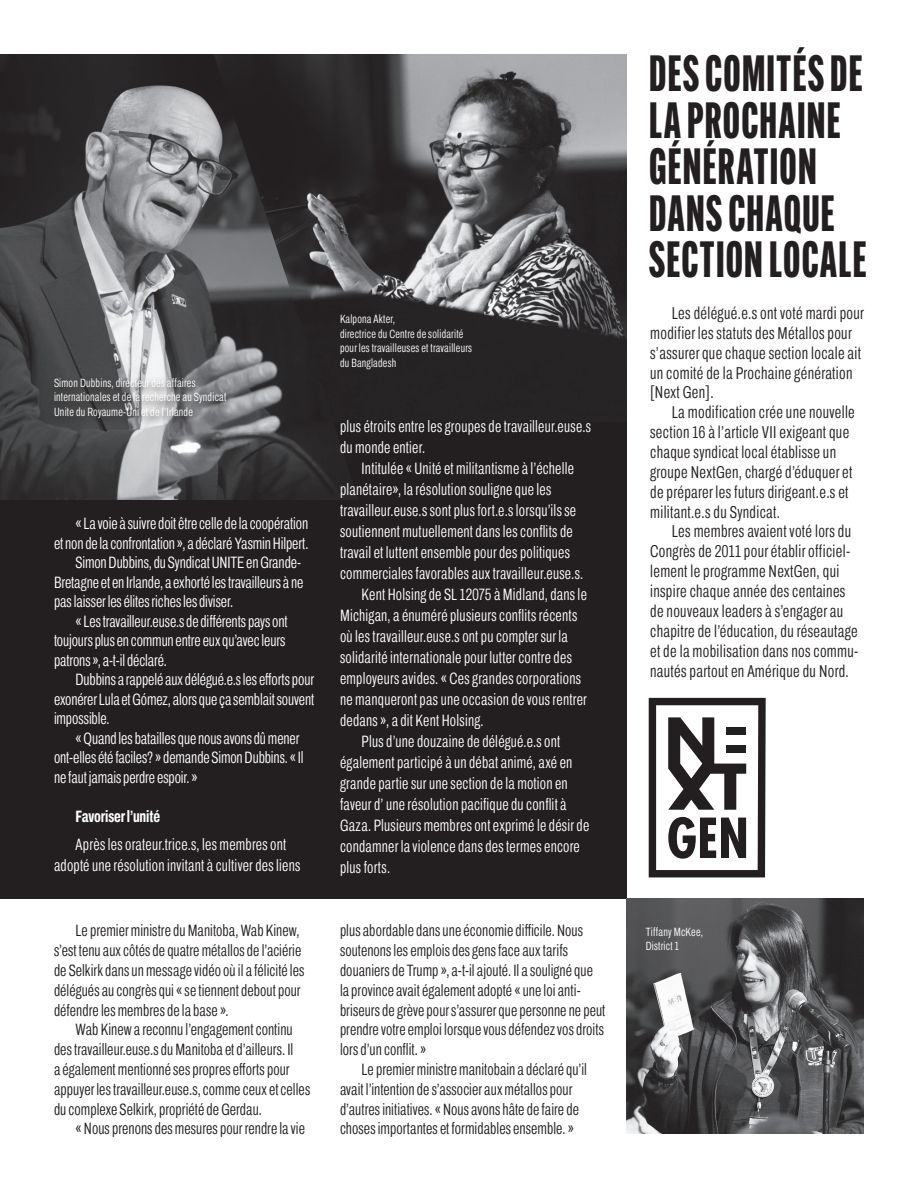
<style>
.page{position:relative;width:918px;height:1188px;background:#fff}
.page>*{position:absolute;margin:0;border:0;box-sizing:border-box;transform-origin:0 0}
.t1{font:800 49.8px/46.5px "Alternate Gothic Comp ATF";letter-spacing:.03em;color:#231f20;scale:.95 1}
.t2{font:300 extra-condensed 17.25px/19.8px "Archivo";letter-spacing:.02em;color:#231f20}
.t3{font:300 extra-condensed 16.5px/21px "Archivo";letter-spacing:.015em;color:#fff;text-align:center}
.t4{font:300 extra-condensed 16.5px/19.8px "Archivo";letter-spacing:.005em;color:#231f20}
.t5{font:300 extra-condensed 16.5px "Archivo";letter-spacing:-.005em;color:#fff}
.t6{font:700 extra-condensed 16.5px "Archivo";letter-spacing:-.005em;color:#fff}
.t7{font:300 extra-condensed 12px/14.4px "Archivo";letter-spacing:.02em;color:#fff}
</style>
<div class="page">
<div style="left:27px;top:54px;width:599px;height:519px;background:#231f20"></div>
<img style="left:369px;top:54px;width:257px;height:285px">
<img style="left:0;top:54px;width:369px;height:446px">
<div style="left:0;top:500px;width:626px;height:399px;background:#231f20"></div>
<div style="left:47px;top:375px;width:186px;height:53px;background:#231f20;opacity:.8"></div>
<img style="left:626px;top:899px;width:238px;height:235px">
<svg style="left:649px;top:698px;width:117px;height:179px"></svg>
<p class="t7" style="left:54px;top:376px;width:174px">Simon Dubbins, directeur des affaires internationales et de la recherche au Syndicat<br>Unite du Royaume-Uni et de l’Irlande</p>
<p class="t5" style="left:76px;top:512px;width:234px">« La voie à suivre doit être celle de la coopération</p>
<p class="t5" style="left:54px;top:531px;width:256px">et non de la confrontation », a déclaré Yasmin Hilpert.</p>
<p class="t5" style="left:76px;top:551px;width:227px">Simon Dubbins, du Syndicat UNITE en Grande-</p>
<p class="t5" style="left:54px;top:570px;width:251px">Bretagne et en Irlande, a exhorté les travailleurs à ne</p>
<p class="t5" style="left:54px;top:590px;width:181px">pas laisser les élites riches les diviser.</p>
<p class="t5" style="left:76px;top:609px;width:214px">« Les travailleur.euse.s de différents pays ont</p>
<p class="t5" style="left:54px;top:629px;width:233px">toujours plus en commun entre eux qu’avec leurs</p>
<p class="t5" style="left:54px;top:648px;width:114px">patrons », a-t-il déclaré.</p>
<p class="t5" style="left:76px;top:668px;width:240px">Dubbins a rappelé aux délégué.e.s les efforts pour</p>
<p class="t5" style="left:54px;top:687px;width:262px">exonérer Lula et Gómez, alors que ça semblait souvent</p>
<p class="t5" style="left:54px;top:707px;width:57px">impossible.</p>
<p class="t5" style="left:76px;top:726px;width:225px">« Quand les batailles que nous avons dû mener</p>
<p class="t5" style="left:54px;top:746px;width:251px">ont-elles été faciles? » demande Simon Dubbins. « Il</p>
<p class="t5" style="left:54px;top:765px;width:145px">ne faut jamais perdre espoir. »</p>
<p class="t6" style="left:76px;top:804px;width:86px">Favoriser l’unité</p>
<p class="t3" style="left:54px;top:833px;width:248px">Après les orateur.trice.s, les membres ont adopté une résolution invitant à cultiver des liens</p>
<p class="t4" style="left:54px;top:921px;width:252px;text-indent:22px">Le premier ministre du Manitoba, Wab Kinew, s’est tenu aux côtés de quatre métallos de l’aciérie de Selkirk dans un message vidéo où il a félicité les délégués au congrès qui « se tiennent debout pour défendre les membres de la base ».</p>
<p class="t4" style="left:54px;top:1020px;width:258px;text-indent:22px">Wab Kinew a reconnu l’engagement continu des travailleur.euse.s du Manitoba et d’ailleurs. Il<br>a également mentionné ses propres efforts pour appuyer les travailleur.euse.s, comme ceux et celles du complexe Selkirk, propriété de Gerdau.</p>
<p class="t4" style="left:76px;top:1119px;width:231px">« Nous prenons des mesures pour rendre la vie</p>
<p class="t7" style="left:340px;top:312px;width:134px">Kalpona Akter,<br>directrice du Centre de solidarité pour les travailleuses et travailleurs du Bangladesh</p>
<p class="t3" style="left:340px;top:416px;width:253px;text-align:left">plus étroits entre les groupes de travailleur.euse.s du monde entier.</p>
<p class="t3" style="left:362px;top:458px;width:214px">Intitulée « Unité et militantisme à l’échelle</p>
<p class="t3" style="left:340px;top:479px;width:213px">planétaire», la résolution souligne que les</p>
<p class="t3" style="left:340px;top:500px;width:238px">travailleur.euse.s sont plus fort.e.s lorsqu’ils se</p>
<p class="t3" style="left:340px;top:521px;width:234px">soutiennent mutuellement dans les conflits de</p>
<p class="t3" style="left:340px;top:542px;width:232px">travail et luttent ensemble pour des politiques</p>
<p class="t3" style="left:340px;top:563px;width:245px">commerciales favorables aux travailleur.euse.s.</p>
<p class="t3" style="left:362px;top:584px;width:227px">Kent Holsing de SL 12075 à Midland, dans le</p>
<p class="t3" style="left:340px;top:605px;width:239px">Michigan, a énuméré plusieurs conflits récents</p>
<p class="t3" style="left:340px;top:626px;width:229px">où les travailleur.euse.s ont pu compter sur la</p>
<p class="t3" style="left:340px;top:647px;width:233px">solidarité internationale pour lutter contre des</p>
<p class="t3" style="left:340px;top:668px;width:243px">employeurs avides. « Ces grandes corporations</p>
<p class="t3" style="left:340px;top:689px;width:248px">ne manqueront pas une occasion de vous rentrer</p>
<p class="t3" style="left:340px;top:710px;width:145px">dedans », a dit Kent Holsing.</p>
<p class="t3" style="left:362px;top:731px;width:200px">Plus d’une douzaine de délégué.e.s ont</p>
<p class="t3" style="left:340px;top:752px;width:234px">également participé à un débat animé, axé en</p>
<p class="t3" style="left:340px;top:773px;width:229px">grande partie sur une section de la motion en</p>
<p class="t3" style="left:340px;top:794px;width:228px">faveur d’ une résolution pacifique du conflit à</p>
<p class="t3" style="left:340px;top:815px;width:251px">Gaza. Plusieurs membres ont exprimé le désir de</p>
<p class="t3" style="left:340px;top:836px;width:241px">condamner la violence dans des termes encore</p>
<p class="t3" style="left:340px;top:857px;width:52px">plus forts.</p>
<p class="t4" style="left:340px;top:921px;width:267px">plus abordable dans une économie difficile. Nous soutenons les emplois des gens face aux tarifs douaniers de Trump », a-t-il ajouté. Il a souligné que la province avait également adopté « une loi anti&shy;briseurs de grève pour s’assurer que personne ne peut prendre votre emploi lorsque vous défendez vos droits lors d’un conflit. »</p>
<p class="t4" style="left:340px;top:1059px;width:248px;text-indent:22px">Le premier ministre manitobain a déclaré qu’il avait l’intention de s’associer aux métallos pour d’autres initiatives. « Nous avons hâte de faire de choses importantes et formidables ensemble. »</p>
<h1 class="t1" style="left:649px;top:50px;width:230px">DES COMITÉS DE<br>LA PROCHAINE<br>GÉNÉRATION<br>DANS CHAQUE<br>SECTION LOCALE</h1>
<p class="t2" style="left:650px;top:303px;width:215px;text-indent:22px">Les délégué.e.s ont voté mardi pour modifier les statuts des Métallos pour s’assurer que chaque section locale ait un comité de la Prochaine génération [Next Gen].</p>
<p class="t2" style="left:650px;top:402px;width:206px;text-indent:22px">La modification crée une nouvelle section 16 à l’article VII exigeant que chaque syndicat local établisse un groupe NextGen, chargé d’éduquer et de préparer les futurs dirigeant.e.s et militant.e.s du Syndicat.</p>
<p class="t2" style="left:650px;top:522px;width:210px;text-indent:22px">Les membres avaient voté lors du Congrès de 2011 pour établir officiel&shy;lement le programme NextGen, qui inspire chaque année des centaines de nouveaux leaders à s’engager au chapitre de l’éducation, du réseautage et de la mobilisation dans nos commu&shy;nautés partout en Amérique du Nord.</p>
<p class="t7" style="left:646px;top:925px;width:59px">Tiffany McKee,<br>District 1</p>
</div>
